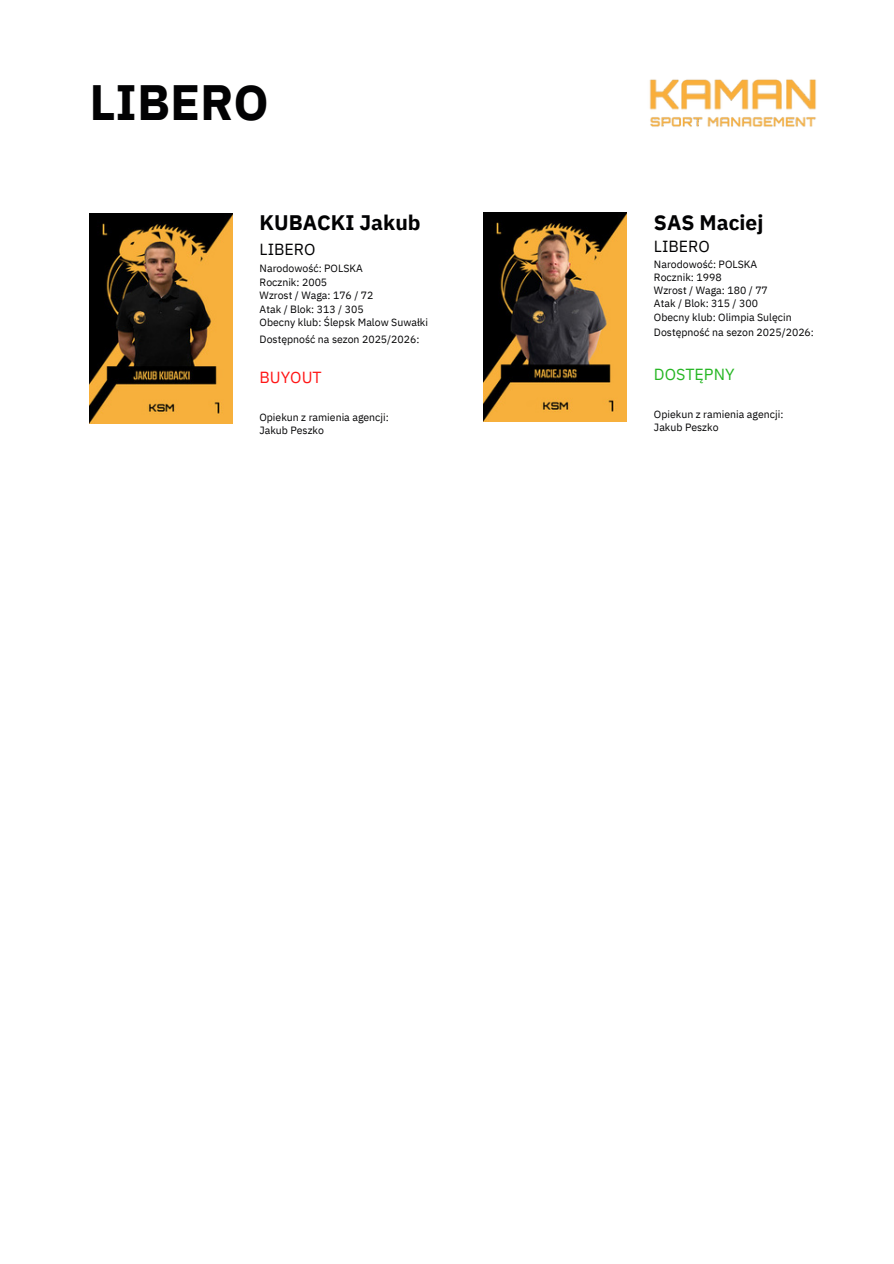
<style>
.page{position:relative;width:894px;height:1264px;background:#fff}
.page>*{position:absolute;margin:0;border:0;box-sizing:border-box;transform-origin:0 0}
.t1{font:700 49.5px "IBM Plex Sans";color:#020203}
.t2{font:700 21px "IBM Plex Sans";color:#020203}
.t3{font:16.05px "IBM Plex Sans";color:#020203}
.t4{font:16.05px "IBM Plex Sans";color:#26b623}
.t5{font:16.05px "IBM Plex Sans";color:#ff1616}
.t6{font:10.5px/13.2px "IBM Plex Sans";color:#020203}
</style>
<div class="page">
<img style="left:649px;top:79px;width:167px;height:48px">
<img style="left:89px;top:214px;width:143px;height:209px">
<img style="left:483px;top:212px;width:143px;height:210px">
<p class="t1" style="left:89px;top:69px;width:181px">LIBERO</p>
<h3 class="t2" style="left:259px;top:209px;width:162px">KUBACKI Jakub</h3>
<p class="t2" style="left:653px;top:208px;width:111px">SAS Maciej</p>
<p class="t3" style="left:653px;top:236px;width:57px">LIBERO</p>
<p class="t6" style="left:653px;top:257px;width:105px">Narodowość: POLSKA</p>
<p class="t6" style="left:653px;top:271px;width:69px">Rocznik: 1998</p>
<p class="t6" style="left:653px;top:284px;width:115px">Wzrost / Waga: 180 / 77</p>
<p class="t6" style="left:653px;top:297px;width:105px">Atak / Blok: 315 / 300</p>
<h3 class="t6" style="left:653px;top:310px;width:139px">Obecny klub: Olimpia Sulęcin</h3>
<p class="t6" style="left:653px;top:326px;width:161px">Dostępność na sezon 2025/2026:</p>
<p class="t4" style="left:653px;top:364px;width:82px">DOSTĘPNY</p>
<p class="t6" style="left:653px;top:407px;width:131px">Opiekun z ramienia agencji:</p>
<p class="t6" style="left:653px;top:420px;width:66px">Jakub Peszko</p>
<p class="t3" style="left:259px;top:239px;width:57px">LIBERO</p>
<p class="t6" style="left:259px;top:262px;width:105px">Narodowość: POLSKA</p>
<p class="t6" style="left:259px;top:275px;width:69px">Rocznik: 2005</p>
<p class="t6" style="left:259px;top:289px;width:115px">Wzrost / Waga: 176 / 72</p>
<p class="t6" style="left:259px;top:302px;width:105px">Atak / Blok: 313 / 305</p>
<h3 class="t6" style="left:259px;top:316px;width:170px">Obecny klub: Ślepsk Malow Suwałki</h3>
<p class="t6" style="left:259px;top:332px;width:161px">Dostępność na sezon 2025/2026:</p>
<p class="t5" style="left:259px;top:366px;width:64px">BUYOUT</p>
<p class="t6" style="left:259px;top:410px;width:131px">Opiekun z ramienia agencji:<br>Jakub Peszko</p>
</div>
